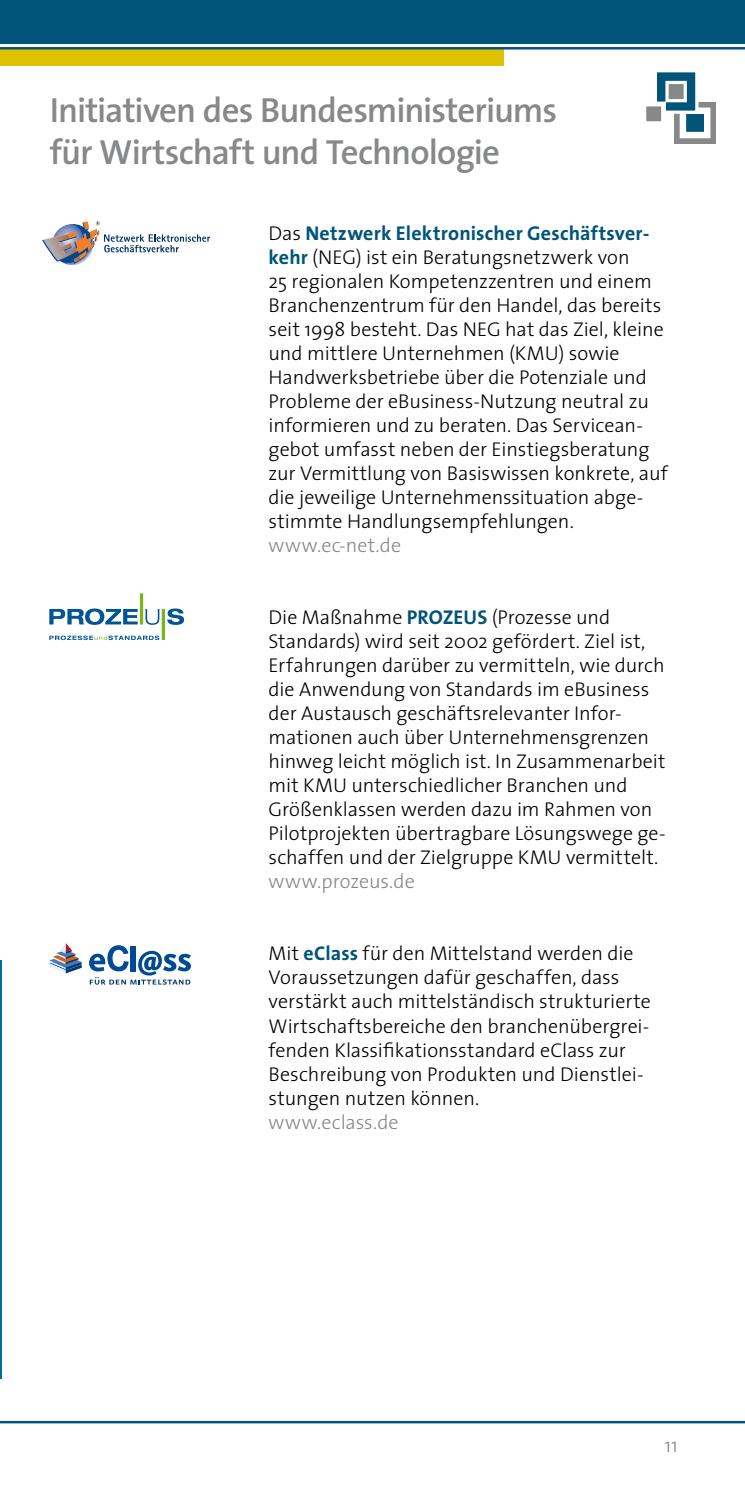
<style>
.page{position:relative;width:745px;height:1489px;background:#fff}
.page>*{position:absolute;margin:0;border:0;box-sizing:border-box;transform-origin:0 0}
.t1{font:600 35px/42px "The Sans";letter-spacing:-.025em;color:#87888a}
.t2{font:300 20px/24px "The Sans";color:#000}
.t3{font:300 20px "The Sans";letter-spacing:.005em;color:#87888a}
.s1{font-weight:700;color:#00547a}
</style>
<div class="page">
<div style="left:0;top:49px;width:503px;height:17px;background:#dec200"></div>
<hr style="left:0;top:1420px;width:744px;height:3px;background:#00547a">
<div style="left:0;top:0;width:744px;height:44px;background:#00547a"></div>
<hr style="left:0;top:47px;width:744px;height:3px;background:#00547a">
<div style="left:674px;top:103px;width:41px;height:41px;background:#87888a"></div>
<div style="left:682px;top:111px;width:24px;height:24px;background:#00547a"></div>
<div style="left:679px;top:107px;width:31px;height:31px;border:6px solid #fff"></div>
<div style="left:655px;top:71px;width:41px;height:41px;background:#00547a"></div>
<div style="left:653px;top:69px;width:45px;height:45px;border:3px solid #fff"></div>
<div style="left:666px;top:82px;width:18px;height:19px;background:#87888a"></div>
<div style="left:665px;top:81px;width:21px;height:21px;border:3px solid #fff"></div>
<div style="left:643px;top:104px;width:20px;height:20px;background:#87888a"></div>
<div style="left:641px;top:102px;width:24px;height:24px;border:5px solid #fff"></div>
<svg style="left:89px;top:945px;width:102px;height:39px"></svg>
<svg style="left:49px;top:943px;width:33px;height:30px"></svg>
<svg style="left:42px;top:221px;width:168px;height:45px"></svg>
<svg style="left:49px;top:608px;width:89px;height:17px"></svg>
<svg style="left:145px;top:609px;width:14px;height:16px"></svg>
<svg style="left:167px;top:608px;width:17px;height:17px"></svg>
<hr style="left:140px;top:593px;width:3px;height:31px;background:#7ab51d">
<svg style="left:49px;top:635px;width:110px;height:5px"></svg>
<hr style="left:162px;top:609px;width:3px;height:31px;background:#7ab51d">
<hr style="left:0;top:960px;width:1px;height:418px;background:#007194">
<h1 class="t1" style="left:50px;top:89px;width:508px">Initiativen des Bundesministeriums für Wirtschaft und Technologie</h1>
<p class="t2" style="left:268px;top:221px;width:400px">Das <span class="s1">Netzwerk Elektronischer Geschäftsver&shy;kehr</span> (NEG) ist ein Beratungsnetzwerk von<br>25 regionalen Kompetenzzentren und einem Branchenzentrum für den Handel, das bereits seit 1998 besteht. Das NEG hat das Ziel, kleine und mittlere Unternehmen (KMU) sowie Handwerksbetriebe über die Potenziale und Probleme der eBusiness-Nutzung neutral zu informieren und zu beraten. Das Servicean&shy;gebot umfasst neben der Einstiegsberatung zur Vermittlung von Basiswissen konkrete, auf die jeweilige Unternehmenssituation abge&shy;stimmte Handlungsempfehlungen.</p>
<p class="t3" style="left:268px;top:532px;width:134px">www.ec-net.de</p>
<p class="t2" style="left:268px;top:605px;width:398px">Die Maßnahme <span class="s1">PROZEUS</span> (Prozesse und Standards) wird seit 2002 gefördert. Ziel ist, Erfahrungen darüber zu vermitteln, wie durch die Anwendung von Standards im eBusiness der Austausch geschäftsrelevanter Infor&shy;mationen auch über Unternehmensgrenzen hinweg leicht möglich ist. In Zusammenarbeit mit KMU unterschiedlicher Branchen und Größenklassen werden dazu im Rahmen von Pilotprojekten übertragbare Lösungswege ge&shy;schaffen und der Zielgruppe KMU vermittelt.</p>
<p class="t3" style="left:268px;top:868px;width:148px">www.prozeus.de</p>
<p class="t2" style="left:268px;top:941px;width:383px">Mit <span class="s1">eClass</span> für den Mittelstand werden die Voraussetzungen dafür geschaffen, dass verstärkt auch mittelständisch strukturierte Wirtschaftsbereiche den branchenübergrei&shy;fenden Klassifikationsstandard eClass zur Beschreibung von Produkten und Dienstlei&shy;stungen nutzen können.</p>
<p class="t3" style="left:268px;top:1108px;width:131px">www.eclass.de</p>
<p class="t3" style="left:664px;top:1432px;width:15px">11</p>
</div>
